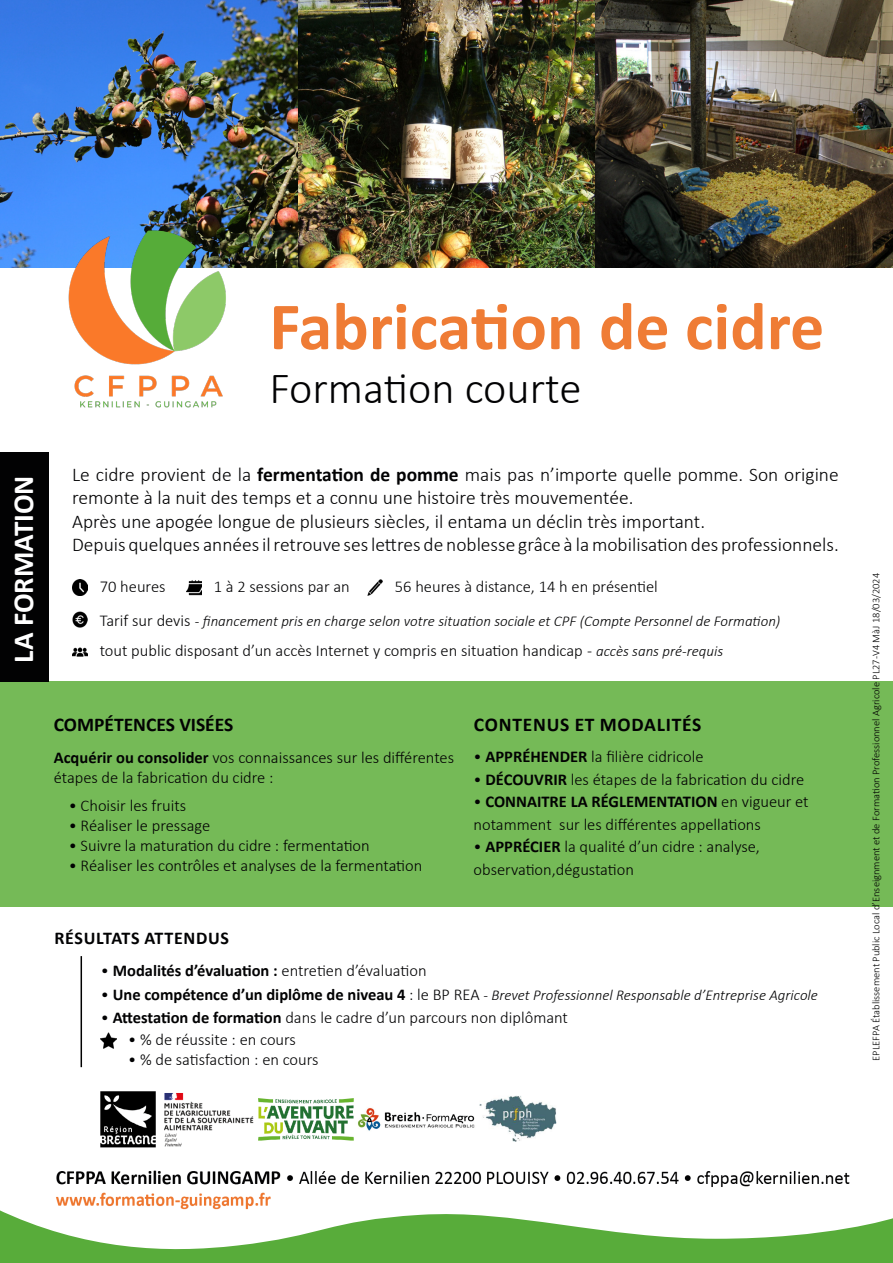
<style>
.page{position:relative;width:893px;height:1263px;background:#fff}
.page>*{position:absolute;margin:0;border:0;box-sizing:border-box;transform-origin:0 0}
.t1{font:700 67.95px "Calibri";color:#ef7c35}
.t2{font:300 44.7px "Calibri";color:#020203}
.t3{font:700 29.1px "Calibri";color:#fff}
.t4{font:300 19.5px/23.4px "Calibri";color:#020203}
.t5{font:700 19.5px "Calibri";letter-spacing:.04em;color:#020203}
.t6{font:700 19.5px "Calibri";letter-spacing:.015em;color:#020203}
.t7{font:700 18px "Calibri";letter-spacing:.04em;color:#020203}
.t8{font:300 16.5px/22.5px "Calibri";color:#020203}
.t9{font:italic 300 15px "Calibri";color:#020203}
.t10{font:300 10.5px "Calibri";color:#000}
.s1{font-weight:700}
.s2{font-style:normal;font-size:16.5px}
.s3{font-style:normal}
.s4{font-style:italic;font-size:15px}
.s5{font-weight:700;font-style:normal;font-size:16.5px}
</style>
<div class="page">
<div style="left:0;top:681px;width:893px;height:226px;background:#75ba57"></div>
<img style="left:0;top:0;width:893px;height:267px">
<img style="left:54px;top:223px;width:189px;height:185px">
<img style="left:72px;top:647px;width:16px;height:10px">
<img style="left:72px;top:580px;width:16px;height:15px">
<img style="left:100px;top:1033px;width:16px;height:15px">
<img style="left:186px;top:580px;width:16px;height:15px">
<img style="left:72px;top:612px;width:16px;height:15px">
<img style="left:367px;top:580px;width:16px;height:15px">
<hr style="left:81px;top:956px;width:1px;height:111px;background:#000">
<div style="left:0;top:452px;width:48px;height:229px;background:#020203"></div>
<img style="left:56px;top:1170px;width:794px;height:38px">
<svg style="left:0;top:1208px;width:893px;height:55px;fill:#58ac3a"></svg>
<img style="left:100px;top:1091px;width:457px;height:57px">
<h1 class="t1" style="left:269px;top:278px;width:556px">Fabrication de cidre</h1>
<h2 class="t2" style="left:269px;top:360px;width:314px">Formation courte</h2>
<h3 class="t3" style="left:3px;top:663px;width:189px;rotate:-90deg">LA FORMATION</h3>
<p class="t4" style="left:72px;top:462px;width:768px">Le cidre provient de la <span class="s1">fermentation de pomme</span> mais pas n’importe quelle pomme. Son origine remonte à la nuit des temps et a connu une histoire très mouvementée.<br>Après une apogée longue de plusieurs siècles, il entama un déclin très important.<br>Depuis quelques années il retrouve ses lettres de noblesse grâce à la mobilisation des professionnels.</p>
<p class="t8" style="left:100px;top:575px;width:67px">70 heures</p>
<p class="t8" style="left:214px;top:575px;width:138px">1 à 2 sessions par an</p>
<p class="t8" style="left:395px;top:575px;width:264px">56 heures à distance, 14 h en présentiel</p>
<p class="t9" style="left:100px;top:612px;width:682px"><span class="s2">Tarif sur devis</span> <span class="s3">-</span> financement pris en charge selon votre situation sociale et CPF (Compte Personnel de Formation)</p>
<p class="t8" style="left:100px;top:640px;width:625px">tout public disposant d’un accès Internet y compris en situation handicap - <span class="s4">accès sans pré-requis</span></p>
<p class="t6" style="left:54px;top:711px;width:181px">COMPÉTENCES VISÉES</p>
<p class="t5" style="left:474px;top:711px;width:229px">CONTENUS ET MODALITÉS</p>
<p class="t8" style="left:54px;top:747px;width:402px;line-height:19.8px"><span class="s1">Acquérir ou consolider</span> vos connaissances sur les différentes étapes de la fabrication du cidre :</p>
<p class="t8" style="left:69px;top:794px;width:119px">• Choisir les fruits</p>
<p class="t8" style="left:69px;top:814px;width:143px">• Réaliser le pressage</p>
<p class="t8" style="left:69px;top:834px;width:303px">• Suivre la maturation du cidre : fermentation</p>
<p class="t8" style="left:69px;top:854px;width:355px">• Réaliser les contrôles et analyses de la fermentation</p>
<p class="t8" style="left:474px;top:745px;width:231px">• <span class="s1">APPRÉHENDER</span> la filière cidricole</p>
<p class="t8" style="left:474px;top:768px;width:332px">• <span class="s1">DÉCOUVRIR</span> les étapes de la fabrication du cidre</p>
<p class="t8" style="left:474px;top:790px;width:336px">• <span class="s1">CONNAITRE LA RÉGLEMENTATION</span> en vigueur et notamment sur les différentes appellations</p>
<p class="t8" style="left:474px;top:835px;width:288px">• <span class="s1">APPRÉCIER</span> la qualité d’un cidre : analyse, observation,dégustation</p>
<p class="t7" style="left:54px;top:925px;width:176px">RÉSULTATS ATTENDUS</p>
<p class="t8" style="left:101px;top:959px;width:327px">• <span class="s1">Modalités d’évaluation :</span> entretien d’évaluation</p>
<p class="t9" style="left:101px;top:985px;width:719px"><span class="s2">•</span> <span class="s5">Une compétence d’un diplôme de niveau 4</span> <span class="s2">: le BP REA</span> - Brevet Professionnel Responsable d’Entreprise Agricole</p>
<p class="t8" style="left:101px;top:1006px;width:469px">• <span class="s1">Attestation de formation</span> dans le cadre d’un parcours non diplômant</p>
<p class="t8" style="left:128px;top:1028px;width:169px">• % de réussite : en cours</p>
<p class="t8" style="left:128px;top:1048px;width:192px">• % de satisfaction : en cours</p>
<p class="t10" style="left:869px;top:1061px;width:489px;rotate:-90deg">EPLEFPA Établissement Public Local d’Enseignment et de Formation Professionnel Agricole PL27-V4 MàJ 18/03/2024</p>
</div>
